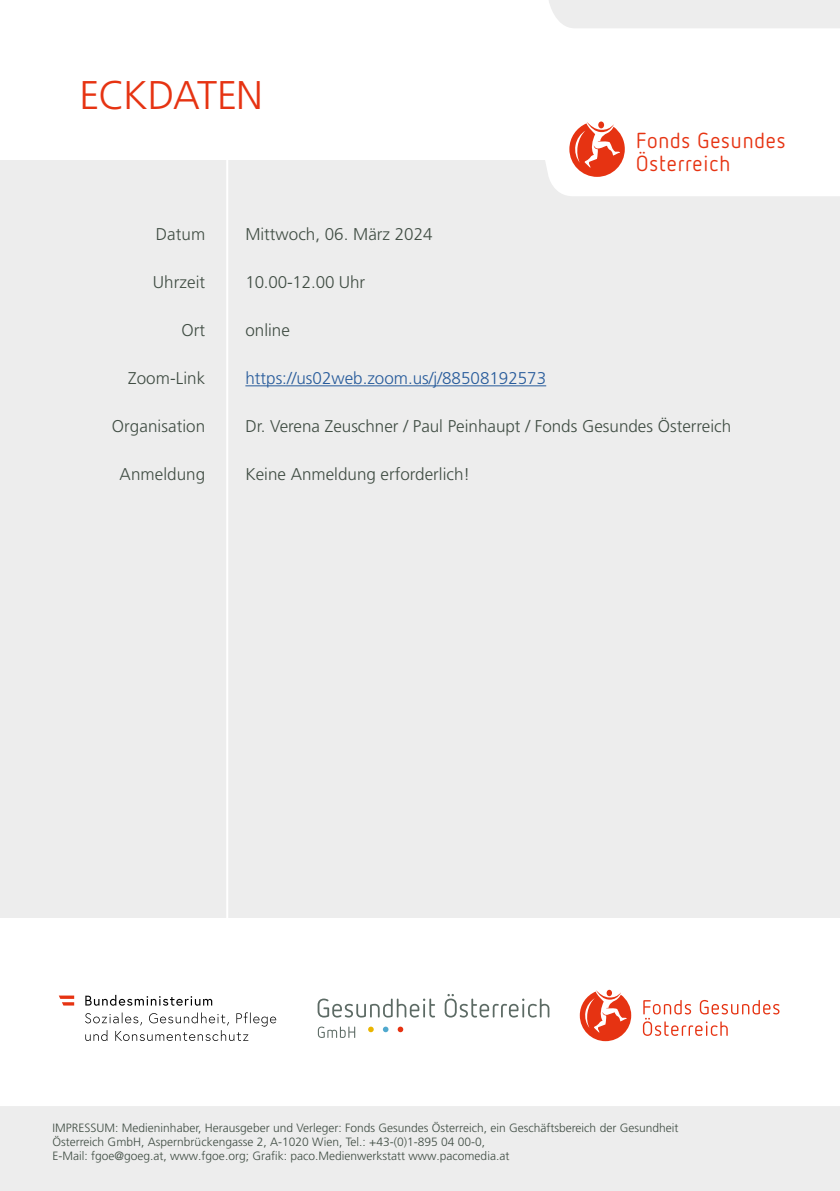
<style>
.page{position:relative;width:840px;height:1191px;background:#fff}
.page>*{position:absolute;margin:0;border:0;box-sizing:border-box;transform-origin:0 0}
.Headline{font:300 40px "Frutiger LT Pro";letter-spacing:-.025em;color:#e63312}
.t1{font:21.8px/23px "Netto OT";letter-spacing:.04em;color:#e63312}
.Fließtext{font:300 17px "Frutiger LT Pro";color:#404d43}
.Uhrzeit{font:300 17px "Frutiger LT Pro";color:#275b9b}
.Uhrzeit-2{font:300 17px "Frutiger LT Pro";letter-spacing:.005em;color:#404d43}
.Impressum{font:300 12px "Frutiger LT Pro";color:#404d43}
</style>
<div class="page">
<div style="left:0;top:161px;width:839px;height:1030px;background:#ededed"></div>
<div style="left:549px;top:0;width:290px;height:28px;background:#ededed"></div>
<hr style="left:0;top:1104px;width:839px;height:2px;background:#fff">
<hr style="left:226px;top:154px;width:2px;height:893px;background:#fff">
<hr style="left:245px;top:385px;width:301px;height:1px;background:#275b9b">
<div style="left:0;top:918px;width:839px;height:187px;background:#fff"></div>
<svg style="left:534px;top:121px;width:305px;height:75px"></svg>
<svg style="left:317px;top:998px;width:118px;height:19px"></svg>
<svg style="left:444px;top:994px;width:105px;height:23px"></svg>
<svg style="left:318px;top:1026px;width:37px;height:12px"></svg>
<svg style="left:368px;top:1026px;width:5px;height:6px"></svg>
<svg style="left:382px;top:1026px;width:6px;height:6px"></svg>
<svg style="left:397px;top:1026px;width:6px;height:6px"></svg>
<svg style="left:579px;top:989px;width:52px;height:52px"></svg>
<svg style="left:642px;top:1000px;width:137px;height:36px"></svg>
<svg style="left:85px;top:1012px;width:191px;height:29px"></svg>
<svg style="left:85px;top:995px;width:127px;height:10px"></svg>
<svg style="left:59px;top:995px;width:15px;height:10px"></svg>
<h2 class="Headline" style="left:79px;top:72px;width:185px">ECKDATEN</h2>
<h2 class="t1" style="left:635px;top:128px;width:151px">Fonds Gesundes<br>Österreich</h2>
<p class="Fließtext" style="left:156px;top:224px;width:51px">Datum</p>
<p class="Fließtext" style="left:245px;top:224px;width:189px">Mittwoch, 06. März 2024</p>
<p class="Fließtext" style="left:153px;top:272px;width:54px">Uhrzeit</p>
<p class="Fließtext" style="left:245px;top:272px;width:121px">10.00-12.00 Uhr</p>
<p class="Fließtext" style="left:181px;top:320px;width:25px">Ort</p>
<p class="Fließtext" style="left:245px;top:320px;width:46px">online</p>
<p class="Uhrzeit-2" style="left:128px;top:368px;width:79px">Zoom-Link</p>
<p class="Uhrzeit" style="left:245px;top:368px;width:302px">https://us02web.zoom.us/j/88508192573</p>
<p class="Fließtext" style="left:112px;top:416px;width:95px">Organisation</p>
<p class="Fließtext" style="left:245px;top:416px;width:487px">Dr. Verena Zeuschner / Paul Peinhaupt / Fonds Gesundes Österreich</p>
<p class="Fließtext" style="left:119px;top:464px;width:87px">Anmeldung</p>
<p class="Fließtext" style="left:245px;top:464px;width:226px">Keine Anmeldung erforderlich!</p>
<p class="Impressum" style="left:52px;top:1120px;width:627px">IMPRESSUM: Medieninhaber, Herausgeber und Verleger: Fonds Gesundes Österreich, ein Geschäftsbereich der Gesundheit</p>
<p class="Impressum" style="left:52px;top:1134px;width:434px">Österreich GmbH, Aspernbrückengasse 2, A-1020 Wien, Tel.: +43-(0)1-895 04 00-0,</p>
<p class="Impressum" style="left:52px;top:1148px;width:458px">E-Mail: fgoe@goeg.at, www.fgoe.org; Grafik: paco.Medienwerkstatt www.pacomedia.at</p>
</div>
